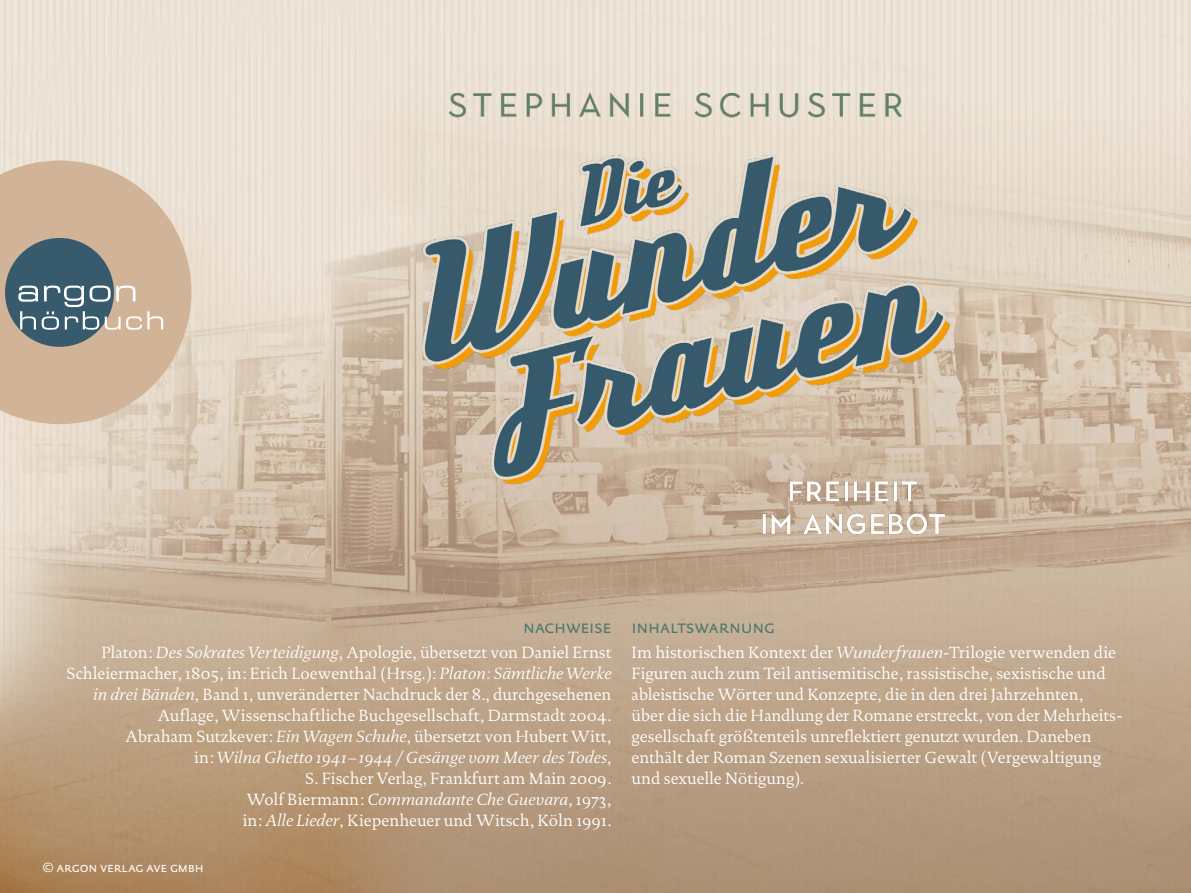
<style>
.page{position:relative;width:1191px;height:893px;background:#fff}
.page>*{position:absolute;margin:0;border:0;box-sizing:border-box;transform-origin:0 0}
.U2_Bibliographie_1{font:18px "Argon Documenta Sans SC";letter-spacing:-.015em;color:#4a796a}
.U2_Bibliographie_1-2{font:300 16.5px/21px "Argon Documenta";color:#fff}
.t1{font:13.5px "Argon Documenta Sans SC";letter-spacing:-.015em;color:#fff}
.s1{font-style:italic}
</style>
<div class="page">
<img style="left:0;top:0;width:1191px;height:893px">
<svg style="left:0;top:160px;width:191px;height:264px;fill:#d1b397"></svg>
<div style="left:5px;top:238px;width:109px;height:109px;background:#375a6c;border-radius:50%"></div>
<svg style="left:18px;top:286px;width:145px;height:44px"></svg>
<img style="left:404px;top:64px;width:564px;height:429px">
<img style="left:746px;top:459px;width:209px;height:90px">
<p class="U2_Bibliographie_1" style="left:523px;top:616px;width:90px">nachweise</p>
<p class="U2_Bibliographie_1-2" style="left:66px;top:642px;width:546px;text-align:right">Platon: <span class="s1">Des Sokrates Verteidigung</span>, Apologie, übersetzt von Daniel Ernst Schleiermacher, 1805, in: Erich Loewenthal (Hrsg.): <span class="s1">Platon: Sämtliche Werke in drei Bänden</span>, Band 1, unveränderter Nachdruck der 8., durchgesehenen Auflage, Wissenschaftliche Buchgesellschaft, Darmstadt 2004.</p>
<p class="U2_Bibliographie_1-2" style="left:125px;top:726px;width:487px;text-align:right">Abraham Sutzkever: <span class="s1">Ein Wagen Schuhe</span>, übersetzt von Hubert Witt, in: <span class="s1">Wilna Ghetto 1941 –1944 / Gesänge vom Meer des Todes</span>,<br>S. Fischer Verlag, Frankfurt am Main 2009.</p>
<p class="U2_Bibliographie_1-2" style="left:243px;top:789px;width:370px">Wolf Biermann: <span class="s1">Commandante Che Guevara</span>, 1973, in: <span class="s1">Alle Lieder</span>, Kiepenheuer und Witsch, Köln 1991.</p>
<p class="t1" style="left:43px;top:859px;width:163px">© argon verlag ave gmbh</p>
<p class="U2_Bibliographie_1" style="left:631px;top:616px;width:145px">inhaltswarnung</p>
<p class="U2_Bibliographie_1-2" style="left:631px;top:642px;width:493px">Im historischen Kontext der <span class="s1">Wunderfrauen</span>-Trilogie verwenden die Figuren auch zum Teil antisemitische, rassistische, sexistische und ableistische Wörter und Konzepte, die in den drei Jahrzehnten,<br>über die sich die Handlung der Romane erstreckt, von der Mehrheits&shy;gesellschaft größtenteils unreflektiert genutzt wurden. Daneben enthält der Roman Szenen sexualisierter Gewalt (Vergewaltigung und sexuelle Nötigung).</p>
</div>
